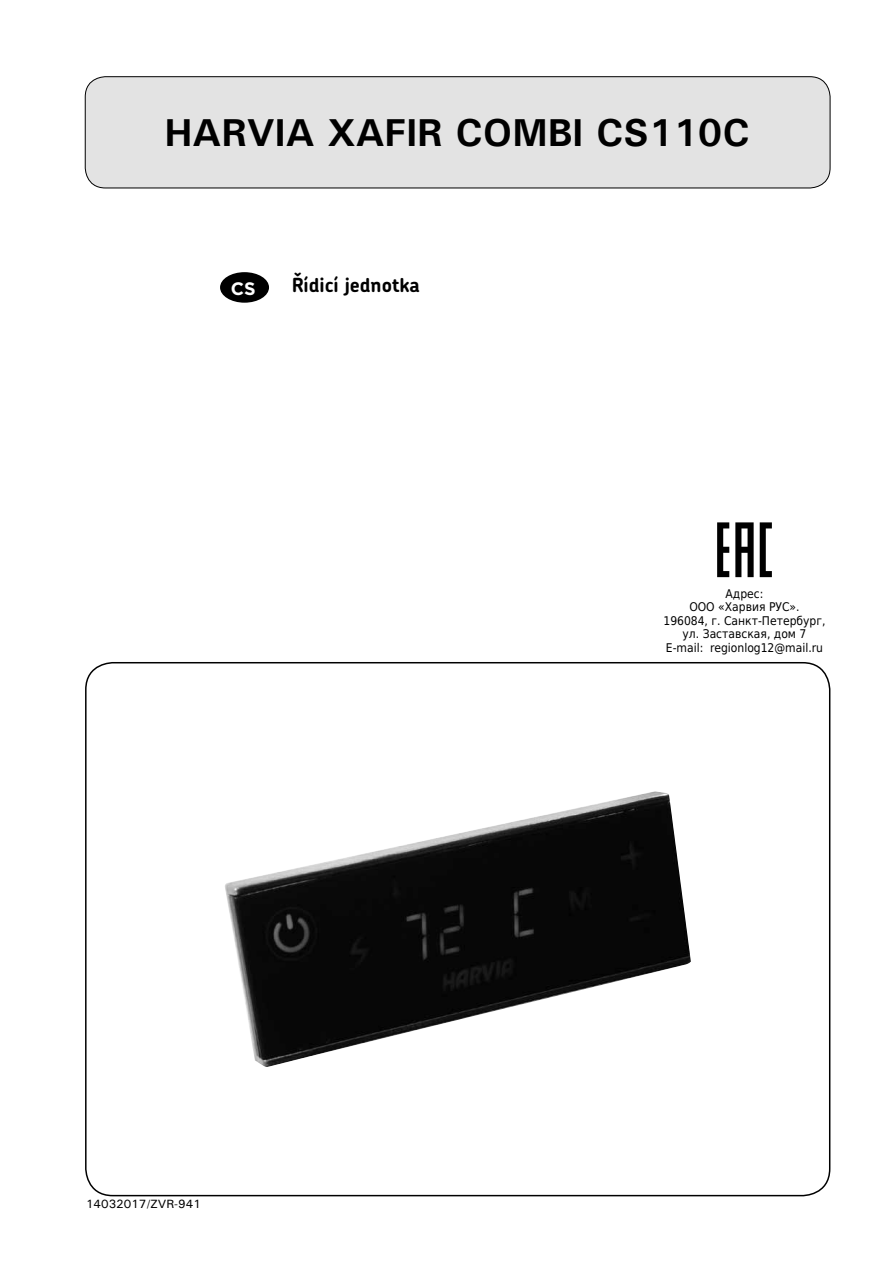
<style>
.page{position:relative;width:893px;height:1263px;background:#fff}
.page>*{position:absolute;margin:0;border:0;box-sizing:border-box;transform-origin:0 0}
.t1{font:700 39px "Univers";color:#000}
.t2{font:700 19.5px "Chevin Pro";color:#000}
.t3{font:700 18px "Gotham";color:#fff}
.t4{font:12px/13.5px "DejaVu Sans Condensed";color:#000;text-align:center}
.t5{font:12px "Univers";color:#000}
</style>
<div class="page">
<div style="left:85px;top:77px;width:745px;height:111px;background:#e3e3e3;border-radius:20px"></div>
<div style="left:85px;top:77px;width:745px;height:111px;border:1px solid #000;border-radius:20px"></div>
<img style="left:225px;top:791px;width:466px;height:276px">
<svg style="left:760px;top:522px;width:12px;height:55px"></svg>
<svg style="left:735px;top:522px;width:19px;height:55px"></svg>
<svg style="left:717px;top:522px;width:12px;height:55px"></svg>
<div style="left:220px;top:272px;width:49px;height:31px;background:#000;border-radius:50%"></div>
<h1 class="t1" style="left:164px;top:109px;width:587px">HARVIA XAFIR COMBI CS110C</h1>
<h3 class="t3" style="left:231px;top:276px;width:26px">CS</h3>
<h2 class="t2" style="left:292px;top:273px;width:129px">Řídicí jednotka</h2>
<p class="t5" style="left:86px;top:1196px;width:116px">14032017/ZVR-941</p>
<p class="t4" style="left:663px;top:586px;width:164px">Адрес:<br>ООО «Харвия РУС».<br>196084, г. Санкт-Петербург, ул. Заставская, дом 7<br>E-mail: regionlog12@mail.ru</p>
</div>
